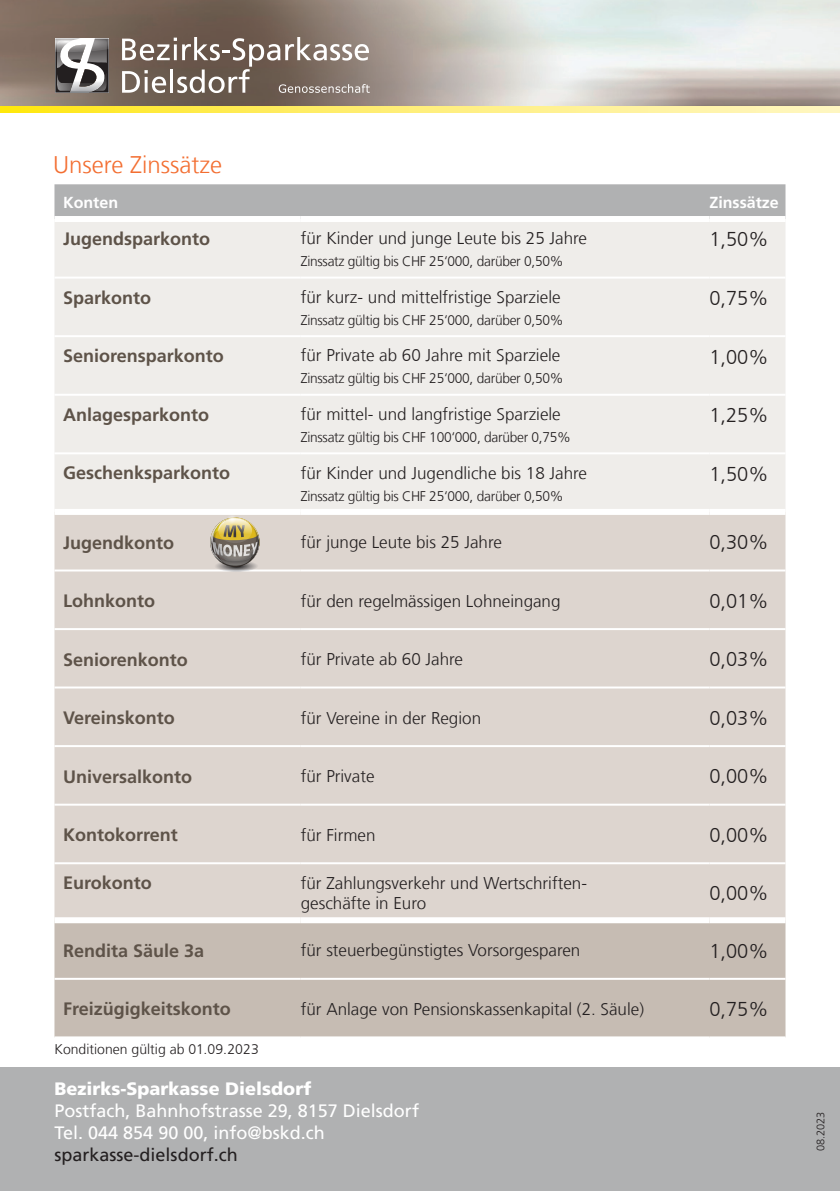
<style>
.page{position:relative;width:840px;height:1191px;background:#fff}
.page>*{position:absolute;margin:0;border:0;box-sizing:border-box;transform-origin:0 0}
.t1{font:300 24px "Frutiger LT Com";color:#f36e31}
.t2{font:300 20px "Frutiger LT Com";color:#231f20}
.t3{font:700 18px "Frutiger LT Com";color:#5e5349}
.t4{font:18px/22px "Frutiger LT Com";color:#fff}
.t5{font:900 18px "Frutiger LT Com";color:#fff}
.t6{font:18px "Frutiger LT Com";color:#231f20}
.t7{font:300 17px/20.4px "Frutiger LT Com";color:#231f20}
.t8{font:700 16px "Frutiger LT Com";color:#fff}
.t9{font:300 14px "Frutiger LT Com";letter-spacing:-.02em;color:#231f20}
.t10{font:300 14px "Frutiger LT Com";color:#231f20}
.t11{font:300 11px "Frutiger LT Com";color:#231f20}
</style>
<div class="page">
<img style="left:0;top:0;width:839px;height:107px">
<svg style="left:0;top:107px;width:839px;height:5px;background:#feee73"></svg>
<div style="left:0;top:1067px;width:839px;height:124px;background:#b0b1b2"></div>
<div style="left:54px;top:184px;width:731px;height:32px;background:#b0b1b2"></div>
<div style="left:54px;top:222px;width:731px;height:287px;background:#efedea"></div>
<div style="left:54px;top:515px;width:731px;height:402px;background:#ddd5cf"></div>
<div style="left:54px;top:923px;width:731px;height:113px;background:#c6bcb3"></div>
<hr style="left:54px;top:276px;width:246px;height:2px;background:#fff">
<hr style="left:300px;top:276px;width:409px;height:2px;background:#fff">
<hr style="left:709px;top:276px;width:76px;height:2px;background:#fff">
<hr style="left:54px;top:977px;width:246px;height:2px;background:#fff">
<hr style="left:300px;top:977px;width:409px;height:2px;background:#fff">
<hr style="left:709px;top:977px;width:76px;height:2px;background:#fff">
<hr style="left:54px;top:335px;width:246px;height:2px;background:#fff">
<hr style="left:300px;top:335px;width:409px;height:2px;background:#fff">
<hr style="left:709px;top:335px;width:76px;height:2px;background:#fff">
<hr style="left:54px;top:394px;width:246px;height:2px;background:#fff">
<hr style="left:300px;top:394px;width:409px;height:2px;background:#fff">
<hr style="left:709px;top:394px;width:76px;height:2px;background:#fff">
<hr style="left:54px;top:862px;width:246px;height:2px;background:#fff">
<hr style="left:300px;top:862px;width:409px;height:2px;background:#fff">
<hr style="left:709px;top:862px;width:76px;height:2px;background:#fff">
<hr style="left:54px;top:452px;width:246px;height:2px;background:#fff">
<hr style="left:300px;top:452px;width:409px;height:2px;background:#fff">
<hr style="left:709px;top:452px;width:76px;height:2px;background:#fff">
<hr style="left:54px;top:803px;width:246px;height:2px;background:#fff">
<hr style="left:300px;top:803px;width:409px;height:2px;background:#fff">
<hr style="left:709px;top:803px;width:76px;height:2px;background:#fff">
<hr style="left:54px;top:569px;width:246px;height:2px;background:#fff">
<hr style="left:300px;top:569px;width:409px;height:2px;background:#fff">
<hr style="left:709px;top:569px;width:76px;height:2px;background:#fff">
<hr style="left:54px;top:745px;width:246px;height:2px;background:#fff">
<hr style="left:300px;top:745px;width:409px;height:2px;background:#fff">
<hr style="left:709px;top:745px;width:76px;height:2px;background:#fff">
<hr style="left:54px;top:628px;width:246px;height:2px;background:#fff">
<hr style="left:300px;top:628px;width:409px;height:2px;background:#fff">
<hr style="left:709px;top:628px;width:76px;height:2px;background:#fff">
<hr style="left:54px;top:686px;width:246px;height:2px;background:#fff">
<hr style="left:300px;top:686px;width:409px;height:2px;background:#fff">
<hr style="left:709px;top:686px;width:76px;height:2px;background:#fff">
<div style="left:210px;top:517px;width:49px;height:28px;background:#ddd5cf"></div>
<svg style="left:208px;top:518px;width:51px;height:54px"></svg>
<svg style="left:225px;top:512px;width:15px;height:15px"></svg>
<svg style="left:210px;top:517px;width:49px;height:50px;background:#a39873"></svg>
<svg style="left:122px;top:37px;width:247px;height:56px;background:#8f8279"></svg>
<svg style="left:55px;top:39px;width:54px;height:54px"></svg>
<h1 class="t1" style="left:53px;top:150px;width:170px">Unsere Zinssätze</h1>
<p class="t8" style="left:63px;top:193px;width:57px">Konten</p>
<p class="t8" style="left:709px;top:193px;width:71px">Zinssätze</p>
<p class="t3" style="left:63px;top:228px;width:149px">Jugendsparkonto</p>
<p class="t7" style="left:300px;top:228px;width:287px">für Kinder und junge Leute bis 25 Jahre</p>
<p class="t9" style="left:300px;top:253px;width:264px">Zinssatz gültig bis CHF 25‘000, darüber 0,50%</p>
<p class="t2" style="left:709px;top:228px;width:60px">1,50%</p>
<p class="t3" style="left:63px;top:287px;width:90px">Sparkonto</p>
<p class="t7" style="left:300px;top:287px;width:261px">für kurz- und mittelfristige Sparziele</p>
<p class="t9" style="left:300px;top:312px;width:264px">Zinssatz gültig bis CHF 25‘000, darüber 0,50%</p>
<p class="t2" style="left:709px;top:286px;width:60px">0,75%</p>
<p class="t3" style="left:63px;top:345px;width:162px">Seniorensparkonto</p>
<p class="t7" style="left:300px;top:345px;width:261px">für Private ab 60 Jahre mit Sparziele</p>
<p class="t9" style="left:300px;top:370px;width:264px">Zinssatz gültig bis CHF 25‘000, darüber 0,50%</p>
<p class="t2" style="left:709px;top:345px;width:60px">1,00%</p>
<p class="t3" style="left:63px;top:404px;width:148px">Anlagesparkonto</p>
<p class="t7" style="left:300px;top:404px;width:261px">für mittel- und langfristige Sparziele</p>
<p class="t9" style="left:300px;top:429px;width:271px">Zinssatz gültig bis CHF 100‘000, darüber 0,75%</p>
<p class="t2" style="left:709px;top:404px;width:60px">1,25%</p>
<p class="t3" style="left:63px;top:462px;width:169px">Geschenksparkonto</p>
<p class="t7" style="left:300px;top:462px;width:287px">für Kinder und Jugendliche bis 18 Jahre</p>
<p class="t9" style="left:300px;top:487px;width:264px">Zinssatz gültig bis CHF 25‘000, darüber 0,50%</p>
<p class="t2" style="left:709px;top:462px;width:60px">1,50%</p>
<p class="t3" style="left:63px;top:532px;width:113px">Jugendkonto</p>
<p class="t7" style="left:300px;top:532px;width:202px">für junge Leute bis 25 Jahre</p>
<p class="t2" style="left:709px;top:531px;width:60px">0,30%</p>
<p class="t3" style="left:63px;top:590px;width:93px">Lohnkonto</p>
<p class="t7" style="left:300px;top:591px;width:261px">für den regelmässigen Lohneingang</p>
<p class="t2" style="left:709px;top:589px;width:60px">0,01%</p>
<p class="t3" style="left:63px;top:649px;width:126px">Seniorenkonto</p>
<p class="t7" style="left:300px;top:649px;width:164px">für Private ab 60 Jahre</p>
<p class="t2" style="left:709px;top:648px;width:60px">0,03%</p>
<p class="t3" style="left:63px;top:707px;width:113px">Vereinskonto</p>
<p class="t7" style="left:300px;top:708px;width:182px">für Vereine in der Region</p>
<p class="t2" style="left:709px;top:706px;width:60px">0,03%</p>
<p class="t3" style="left:63px;top:766px;width:131px">Universalkonto</p>
<p class="t7" style="left:300px;top:766px;width:75px">für Private</p>
<p class="t2" style="left:709px;top:765px;width:60px">0,00%</p>
<p class="t3" style="left:63px;top:824px;width:116px">Kontokorrent</p>
<p class="t7" style="left:300px;top:825px;width:76px">für Firmen</p>
<p class="t2" style="left:709px;top:823px;width:60px">0,00%</p>
<p class="t3" style="left:63px;top:872px;width:90px">Eurokonto</p>
<p class="t7" style="left:300px;top:872px;width:287px">für Zahlungsverkehr und Wertschriften&shy;geschäfte in Euro</p>
<p class="t2" style="left:709px;top:881px;width:60px">0,00%</p>
<p class="t3" style="left:63px;top:940px;width:143px">Rendita Säule 3a</p>
<p class="t7" style="left:300px;top:940px;width:281px">für steuerbegünstigtes Vorsorgesparen</p>
<p class="t2" style="left:709px;top:939px;width:60px">1,00%</p>
<p class="t3" style="left:63px;top:998px;width:169px">Freizügigkeitskonto</p>
<p class="t7" style="left:300px;top:999px;width:344px">für Anlage von Pensionskassenkapital (2. Säule)</p>
<p class="t2" style="left:709px;top:997px;width:60px">0,75%</p>
<p class="t10" style="left:54px;top:1041px;width:206px">Konditionen gültig ab 01.09.2023</p>
<p class="t5" style="left:54px;top:1078px;width:258px">Bezirks-Sparkasse Dielsdorf</p>
<p class="t4" style="left:54px;top:1100px;width:366px">Postfach, Bahnhofstrasse 29, 8157 Dielsdorf<br>Tel. 044 854 90 00, info@bskd.ch</p>
<p class="t6" style="left:54px;top:1144px;width:185px">sparkasse-dielsdorf.ch</p>
<p class="t11" style="left:813px;top:1151px;width:41px;rotate:-90deg">08.2023</p>
</div>
